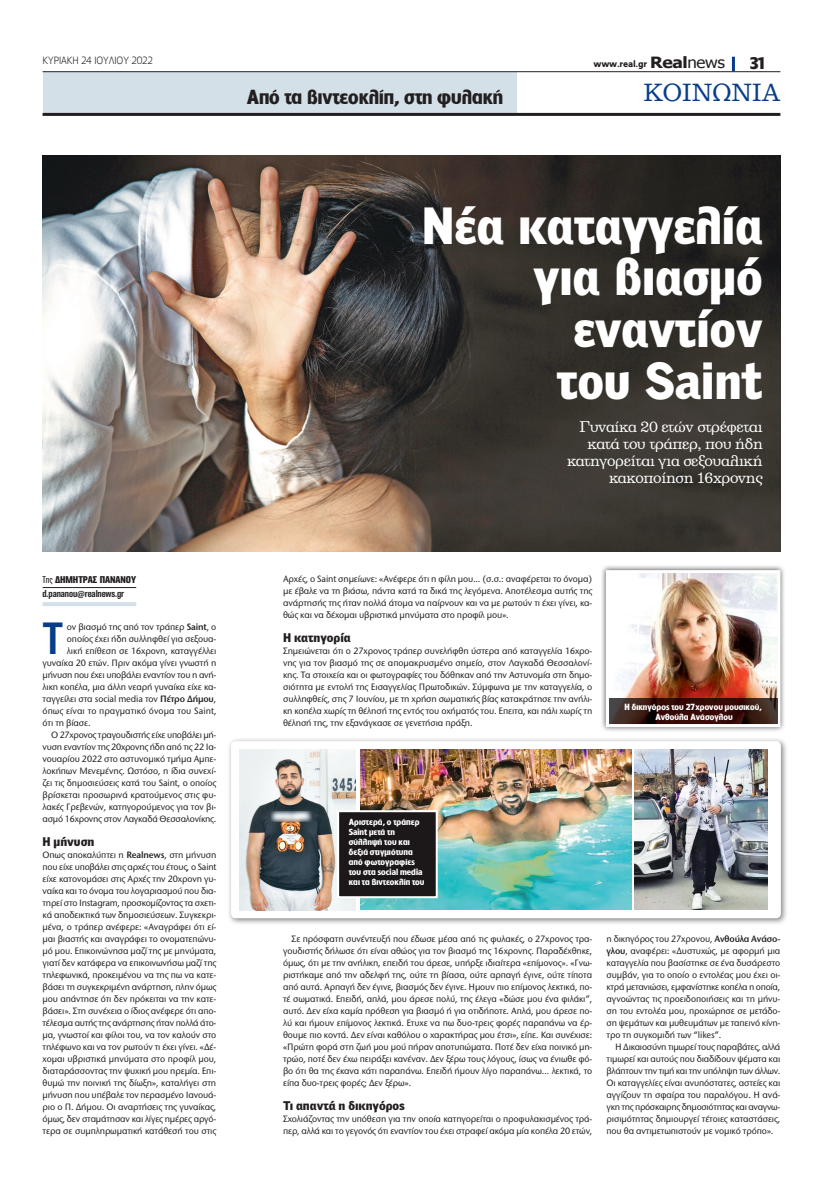
<style>
.page{position:relative;width:823px;height:1191px;background:#fff}
.page>*{position:absolute;margin:0;border:0;box-sizing:border-box;transform-origin:0 0}
.t1{font:900 49.8px/51.6px "PF Bell Gothic Text";letter-spacing:-.01em;color:#fff;text-align:right;scale:.96 1}
.t2{font:500 42px "PF Lounge";color:#083e89}
.t3{font:24px "PF Clarendon";color:#083e89;scale:.96 1}
.t4{font:700 19px "PF Lounge";color:#231f20}
.t5{font:700 16px "PF Lounge";color:#231f20}
.t6{font:15px/17px "PF Clarendon";letter-spacing:-.02em;color:#fff;text-align:right}
.t7{font:900 12px "PF Bell Gothic Text";letter-spacing:-.005em;color:#231f20}
.t8{font:700 10px "PF Akzidenz Text Cond";letter-spacing:-.01em;color:#231f20}
.t9{font:300 10px "PF Lounge";letter-spacing:-.005em;color:#231f20;scale:.96 1}
.t10{font:900 10px "PF Akzidenz Text Cond";letter-spacing:-.01em;color:#231f20}
.t11{font:500 9.6px/12px "Stone Sans ITC Hel";letter-spacing:-.015em;color:#231f20;text-align:justify;scale:.96 1}
.t12{font:900 9px "PF Catalog";letter-spacing:-.02em;color:#231f20;scale:.96 1}
.t13{font:700 8.3px/10px "PF Lounge";letter-spacing:.01em;color:#fff;text-align:center}
.s1{font-family:"Tahoma";font-weight:700;font-size:15.5px}
.s2{font-family:"Tahoma";font-weight:400;font-size:15.5px}
.s3{font-weight:400}
.s4{font-weight:600}
</style>
<div class="page">
<div style="left:43px;top:72px;width:473px;height:41px;background:#d4e0e7"></div>
<hr style="left:43px;top:71px;width:737px;height:1px;background:#231f20">
<hr style="left:43px;top:113px;width:737px;height:3px;background:#231f20">
<hr style="left:731px;top:57px;width:3px;height:14px;background:#083e89">
<hr style="left:43px;top:587px;width:93px;height:1px;background:#231f20">
<hr style="left:43px;top:602px;width:93px;height:4px;background:#d4e0e7">
<div style="left:227px;top:737px;width:561px;height:189px;background:#231f20;opacity:.55"></div>
<div style="left:231px;top:741px;width:549px;height:177px;background:#fff;border-radius:5px"></div>
<img style="left:360px;top:749px;width:270px;height:161px">
<img style="left:634px;top:749px;width:132px;height:161px">
<img style="left:240px;top:749px;width:116px;height:161px">
<img style="left:43px;top:156px;width:737px;height:395px">
<div style="left:600px;top:564px;width:185px;height:168px;background:#231f20;opacity:.75"></div>
<img style="left:609px;top:574px;width:167px;height:124px">
<div style="left:605px;top:570px;width:175px;height:157px;border:3px solid #fff"></div>
<svg style="left:608px;top:698px;width:168px;height:26px;background:#381713"></svg>
<div style="left:337px;top:810px;width:100px;height:88px;background:#1c1819;border:2px solid #fff"></div>
<p class="t9" style="left:43px;top:55px;width:117px">κυριακη 24 ιουΛιΟΥ 2022</p>
<p class="t12" style="left:593px;top:59px;width:138px">www.real.gr <span class="s1">Real</span><span class="s2">news</span></p>
<h3 class="t5" style="left:749px;top:54px;width:18px">31</h3>
<h3 class="t4" style="left:247px;top:86px;width:258px">Από τα βιντεοκλίπ, στη φυλακή</h3>
<h3 class="t3" style="left:643px;top:80px;width:144px">κοινωνια</h3>
<p class="t10" style="left:43px;top:574px;width:95px"><span class="s3">Της</span> Δήμητρας Πανανού</p>
<h2 class="t2" style="left:43px;top:615px;width:22px">Τ</h2>
<p class="t11" style="left:67px;top:621px;width:157px">ον βιασμό της από τον τράπερ <span class="s4">Saint</span>, ο</p>
<p class="t8" style="left:43px;top:588px;width:83px">d.pananou@realnews.gr</p>
<p class="t11" style="left:67px;top:633px;width:157px">οποίος έχει ήδη συλληφθεί για σεξουα-</p>
<p class="t11" style="left:67px;top:645px;width:157px">λική επίθεση σε 16χρονη, καταγγέλλει</p>
<p class="t11" style="left:43px;top:657px;width:182px">γυναίκα 20 ετών. Πριν ακόμα γίνει γνωστή η</p>
<p class="t11" style="left:43px;top:669px;width:182px">μήνυση που έχει υποβάλει εναντίον του η ανή-</p>
<p class="t11" style="left:43px;top:681px;width:182px">λικη κοπέλα, μια άλλη νεαρή γυναίκα είχε κα-</p>
<p class="t11" style="left:43px;top:693px;width:182px">ταγγείλει στα social media τον <span class="s4">Πέτρο Δήμου</span>,</p>
<p class="t11" style="left:43px;top:705px;width:182px">όπως είναι το πραγματικό όνομα του Saint,</p>
<p class="t11" style="left:43px;top:717px;width:52px">ότι τη βίασε.</p>
<p class="t11" style="left:51px;top:729px;width:173px">Ο 27χρονος τραγουδιστής είχε υποβάλει μή-</p>
<p class="t11" style="left:43px;top:741px;width:182px">νυση εναντίον της 20χρονης ήδη από τις 22 Ια-</p>
<p class="t11" style="left:43px;top:753px;width:182px">νουαρίου 2022 στο αστυνομικό τμήμα Αμπε-</p>
<p class="t11" style="left:43px;top:765px;width:182px">λοκήπων Μενεμένης. Ωστόσο, η ίδια συνεχί-</p>
<p class="t11" style="left:43px;top:777px;width:182px">ζει τις δημοσιεύσεις κατά του Saint, ο οποίος</p>
<p class="t11" style="left:43px;top:789px;width:182px">βρίσκεται προσωρινά κρατούμενος στις φυ-</p>
<p class="t11" style="left:43px;top:801px;width:182px">λακές Γρεβενών, κατηγορούμενος για τον βι-</p>
<p class="t11" style="left:43px;top:813px;width:182px">ασμό 16χρονης στον Λαγκαδά Θεσσαλονίκης.</p>
<p class="t7" style="left:43px;top:834px;width:53px">Η μήνυση</p>
<p class="t11" style="left:43px;top:849px;width:182px">Οπως αποκαλύπτει η <span class="s4">Realnews</span>, στη μήνυση που είχε υποβάλει στις αρχές του έτους, ο Saint είχε κατονομάσει στις Αρχές την 20χρονη γυ&shy;ναίκα και το όνομα του λογαριασμού που δια&shy;τηρεί στο Instagram, προσκομίζοντας τα σχετι&shy;κά αποδεικτικά των δημοσιεύσεων. Συγκεκρι&shy;μένα, ο τράπερ ανέφερε: «Αναγράφει ότι εί&shy;μαι βιαστής και αναγράφει το ονοματεπώνυ&shy;μό μου. Επικοινώνησα μαζί της με μηνύματα, γιατί δεν κατάφερα να επικοινωνήσω μαζί της τηλεφωνικά, προκειμένου να της πω να κατε&shy;βάσει τη συγκεκριμένη ανάρτηση, πλην όμως μου απάντησε ότι δεν πρόκειται να την κατε&shy;βάσει». Στη συνέχεια ο ίδιος ανέφερε ότι απο&shy;τέλεσμα αυτής της ανάρτησης ήταν πολλά άτο&shy;μα, γνωστοί και φίλοι του, να τον καλούν στο τηλέφωνο και να τον ρωτούν τι έχει γίνει. «Δέ&shy;χομαι υβριστικά μηνύματα στο προφίλ μου, διαταράσσοντας την ψυχική μου ηρεμία. Επι&shy;θυμώ την ποινική της δίωξη», καταλήγει στη μήνυση που υπέβαλε τον περασμένο Ιανουά&shy;ριο ο Π. Δήμου. Οι αναρτήσεις της γυναίκας, όμως, δεν σταμάτησαν και λίγες ημέρες αργό&shy;τερα σε συμπληρωματική κατάθεσή του στις</p>
<h1 class="t1" style="left:421px;top:198px;width:356px">Νέα καταγγελία για βιασμό εναντίον<br>του Saint</h1>
<h3 class="t6" style="left:566px;top:419px;width:197px">Γυναίκα 20 ετών στρέφεται κατά του τράπερ, που ήδη κατηγορείται για σεξουαλική κακοποίηση 16χρονης</h3>
<p class="t11" style="left:283px;top:573px;width:323px">Αρχές, ο Saint σημείωνε: «Ανέφερε ότι η φίλη μου... (σ.σ.: αναφέρεται το όνομα) με έβαλε να τη βιάσω, πάντα κατά τα δικά της λεγόμενα. Αποτέλεσμα αυτής της ανάρτησής της ήταν πολλά άτομα να παίρνουν και να με ρωτούν τι έχει γίνει, κα&shy;θώς και να δέχομαι υβριστικά μηνύματα στο προφίλ μου».</p>
<p class="t7" style="left:283px;top:630px;width:69px">Η κατηγορία</p>
<p class="t11" style="left:283px;top:645px;width:323px">Σημειώνεται ότι ο 27χρονος τράπερ συνελήφθη ύστερα από καταγγελία 16χρο&shy;νης για τον βιασμό της σε απομακρυσμένο σημείο, στον Λαγκαδά Θεσσαλονί&shy;κης. Τα στοιχεία και οι φωτογραφίες του δόθηκαν από την Αστυνομία στη δημο&shy;σιότητα με εντολή της Εισαγγελίας Πρωτοδικών. Σύμφωνα με την καταγγελία, ο συλληφθείς, στις 7 Ιουνίου, με τη χρήση σωματικής βίας κατακράτησε την ανήλι&shy;κη κοπέλα χωρίς τη θέλησή της εντός του οχήματός του. Επειτα, και πάλι χωρίς τη θέλησή της, την εξανάγκασε σε γενετήσια πράξη.</p>
<p class="t13" style="left:624px;top:701px;width:139px">Η δικηγόρος του 27χρονου μουσικού,<br>Ανθούλα Ανάσογλου</p>
<p class="t13" style="left:348px;top:817px;width:77px;text-align:left">Αριστερά, ο τράπερ<br>Saint μετά τη σύλληψή του και δεξιά στιγμιότυπα από φωτογραφίες του στα social media και τα βιντεοκλίπ του</p>
<p class="t11" style="left:283px;top:933px;width:323px;text-indent:9px">Σε πρόσφατη συνέντευξή που έδωσε μέσα από τις φυλακές, ο 27χρονος τρα&shy;γουδιστής δήλωσε ότι είναι αθώος για τον βιασμό της 16χρονης. Παραδέχθηκε, όμως, ότι με την ανήλικη, επειδή του άρεσε, υπήρξε ιδιαίτερα «επίμονος». «Γνω&shy;ριστήκαμε από την αδελφή της, ούτε τη βίασα, ούτε αρπαγή έγινε, ούτε τίποτα από αυτά. Αρπαγή δεν έγινε, βιασμός δεν έγινε. Ημουν πιο επίμονος λεκτικά, πο&shy;τέ σωματικά. Επειδή, απλά, μου άρεσε πολύ, της έλεγα «δώσε μου ένα φιλάκι”, αυτό. Δεν είχα καμία πρόθεση για βιασμό ή για οτιδήποτε. Απλά, μου άρεσε πο&shy;λύ και ήμουν επίμονος λεκτικά. Ετυχε να πω δυο-τρεις φορές παραπάνω να έρ&shy;θουμε πιο κοντά. Δεν είναι καθόλου ο χαρακτήρας μου έτσι», είπε. Και συνέχισε: «Πρώτη φορά στη ζωή μου μού πήραν αποτυπώματα. Ποτέ δεν είχα ποινικό μη&shy;τρώο, ποτέ δεν έχω πειράξει κανέναν. Δεν ξέρω τους λόγους, ίσως να ένιωθε φό&shy;βο ότι θα της έκανα κάτι παραπάνω. Επειδή ήμουν λίγο παραπάνω… λεκτικά, το είπα δυο-τρεις φορές; Δεν ξέρω».</p>
<p class="t7" style="left:283px;top:1098px;width:123px">Τι απαντά η δικηγόρος</p>
<p class="t11" style="left:283px;top:1113px;width:323px">Σχολιάζοντας την υπόθεση για την οποία κατηγορείται ο προφυλακισμένος τρά&shy;περ, αλλά και το γεγονός ότι εναντίον του έχει στραφεί ακόμα μία κοπέλα 20 ετών,</p>
<p class="t11" style="left:606px;top:933px;width:182px">η δικηγόρος του 27χρονου, <span class="s4">Ανθούλα Ανάσο&shy;γλου</span>, αναφέρει: «Δυστυχώς, με αφορμή μια καταγγελία που βασίστηκε σε ένα δυσάρεστο συμβάν, για το οποίο ο εντολέας μου έχει οι&shy;κτρά μετανιώσει, εμφανίστηκε κοπέλα η οποία, αγνοώντας τις προειδοποιήσεις και τη μήνυ&shy;ση του εντολέα μου, προχώρησε σε μετάδο&shy;ση ψεμάτων και μυθευμάτων με ταπεινό κίνη&shy;τρο τη συγκομιδή των “likes”.</p>
<p class="t11" style="left:606px;top:1041px;width:182px;text-indent:9px">Η Δικαιοσύνη τιμωρεί τους παραβάτες, αλλά τιμωρεί και αυτούς που διαδίδουν ψέματα και βλάπτουν την τιμή και την υπόληψη των άλλων.<br>Οι καταγγελίες είναι ανυπόστατες, αστείες και αγγίζουν τη σφαίρα του παραλόγου. Η ανά&shy;γκη της πρόσκαιρης δημοσιότητας και αναγνω&shy;ρισιμότητας δημιουργεί τέτοιες καταστάσεις, που θα αντιμετωπιστούν με νομικό τρόπο».</p>
</div>
